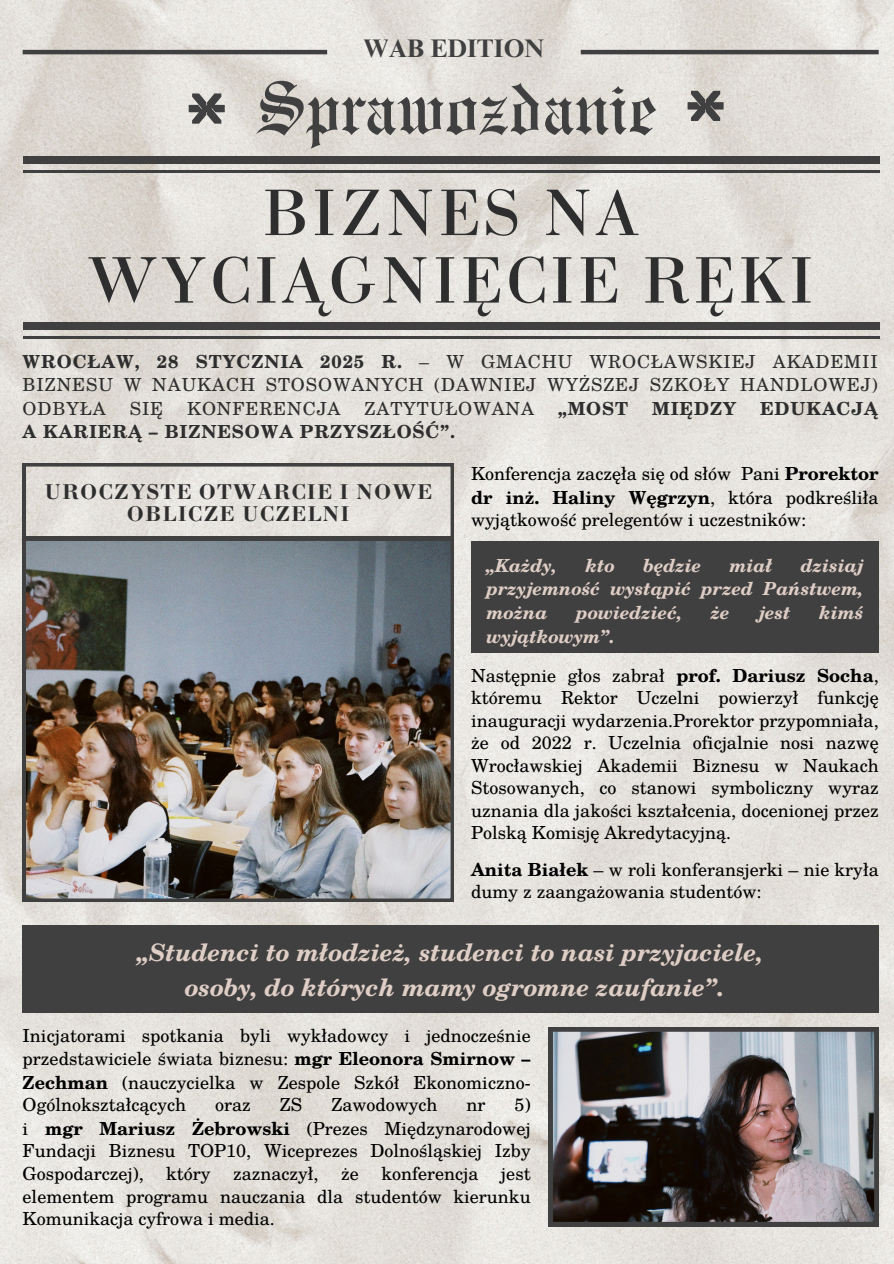
<style>
.page{position:relative;width:894px;height:1264px;background:#fff}
.page>*{position:absolute;margin:0;border:0;box-sizing:border-box;transform-origin:0 0}
.t1{font:75px "Engravers Old English BT";color:#404040}
.t2{font:69.3px/67.5px "Bodoni";letter-spacing:.05em;color:#2e2e2e;text-align:center}
.t3{font:700 25.5px "Times NRMT Pro";color:#404040}
.t4{font:italic 700 24px/34.8px "Te X Gyre Schola";color:#dfcec6;text-align:center}
.t5{font:700 22.5px/21.3px "Bodoni";letter-spacing:.05em;color:#2e2e2e;text-align:center}
.t6{font:18px/22.5px "Te X Gyre Schola";color:#000;text-align:justify}
.t7{font:18px/23.1px "Te X Gyre Schola";letter-spacing:.05em;color:#2e2e2e;text-align:justify}
.t8{font:italic 700 18px/23.7px "Te X Gyre Schola";color:#dfcec6;text-align:justify}
.t9{font:700 18px "Te X Gyre Schola";letter-spacing:.05em;color:#2e2e2e}
.s1{font-weight:700}
.s2{font-style:normal}
</style>
<div class="page">
<img style="left:0;top:0;width:893px;height:1263px">
<hr style="left:23px;top:50px;width:304px;height:4px;background:#404040">
<hr style="left:580px;top:50px;width:298px;height:4px;background:#404040">
<div style="left:23px;top:157px;width:855px;height:7px;background:#404040"></div>
<hr style="left:23px;top:171px;width:855px;height:2px;background:#404040">
<div style="left:23px;top:322px;width:855px;height:7px;background:#404040"></div>
<hr style="left:23px;top:336px;width:855px;height:2px;background:#404040">
<svg style="left:687px;top:91px;width:36px;height:30px"></svg>
<img style="left:23px;top:541px;width:431px;height:360px">
<svg style="left:23px;top:463px;width:431px;height:78px;background:#cfccc8"></svg>
<img style="left:548px;top:1027px;width:330px;height:199px">
<div style="left:471px;top:541px;width:407px;height:111px;background:#404040"></div>
<div style="left:23px;top:925px;width:855px;height:88px;background:#404040"></div>
<svg style="left:189px;top:93px;width:36px;height:31px"></svg>
<h2 class="t3" style="left:363px;top:38px;width:182px">WAB EDITION</h2>
<p class="t1" style="left:255px;top:64px;width:402px">Sprawozdanie</p>
<h3 class="t2" style="left:87px;top:181px;width:727px">BIZNES NA<br>WYCIĄGNIĘCIE RĘKI</h3>
<p class="t7" style="left:23px;top:349px;width:856px"><span class="s1">WROCŁAW, 28 STYCZNIA 2025 R.</span> – W GMACHU WROCŁAWSKIEJ AKADEMII BIZNESU W NAUKACH STOSOWANYCH (DAWNIEJ WYŻSZEJ SZKOŁY HANDLOWEJ)<br>ODBYŁA</p>
<p class="t7" style="left:130px;top:396px;width:35px">SIĘ</p>
<p class="t7" style="left:187px;top:396px;width:155px">KONFERENCJA</p>
<p class="t7" style="left:364px;top:396px;width:171px">ZATYTUŁOWANA</p>
<p class="t9" style="left:558px;top:393px;width:71px">„MOST</p>
<p class="t9" style="left:652px;top:393px;width:85px">MIĘDZY</p>
<p class="t9" style="left:759px;top:393px;width:119px">EDUKACJĄ</p>
<p class="t9" style="left:23px;top:417px;width:434px">A KARIERĄ – BIZNESOWA PRZYSZŁOŚĆ”.</p>
<h1 class="t5" style="left:45px;top:482px;width:389px">UROCZYSTE OTWARCIE I NOWE<br>OBLICZE UCZELNI</h1>
<p class="t6" style="left:471px;top:461px;width:409px;line-height:23.1px">Konferencja zaczęła się od słów Pani <span class="s1">Prorektor dr inż. Haliny Węgrzyn</span>, która podkreśliła wyjątkowość prelegentów i uczestników:</p>
<h6 class="t8" style="left:486px;top:553px;width:72px">„Każdy,</h6>
<h6 class="t8" style="left:585px;top:553px;width:31px">kto</h6>
<h6 class="t8" style="left:642px;top:553px;width:60px">będzie</h6>
<h6 class="t8" style="left:729px;top:553px;width:45px">miał</h6>
<h6 class="t8" style="left:486px;top:553px;width:378px;text-indent:314px">dzisiaj przyjemność wystąpić przed Państwem, można</h6>
<h6 class="t8" style="left:576px;top:600px;width:107px">powiedzieć,</h6>
<h6 class="t8" style="left:710px;top:600px;width:20px">że</h6>
<h6 class="t8" style="left:758px;top:600px;width:33px">jest</h6>
<h6 class="t8" style="left:818px;top:600px;width:46px">kimś</h6>
<h6 class="t8" style="left:486px;top:623px;width:129px">wyjątkowym”<span class="s2">.</span></h6>
<p class="t6" style="left:471px;top:663px;width:409px">Następnie głos zabrał <span class="s1">prof. Dariusz Socha</span>, któremu Rektor Uczelni powierzył funkcję inauguracji wydarzenia.Prorektor przypomniała, że od 2022 r. Uczelnia oficjalnie nosi nazwę Wrocławskiej Akademii Biznesu w Naukach Stosowanych, co stanowi symboliczny wyraz uznania dla jakości kształcenia, docenionej przez Polską Komisję Akredytacyjną.</p>
<h5 class="t6" style="left:471px;top:857px;width:409px"><span class="s1">Anita Białek</span> – w roli konferansjerki – nie kryła dumy z zaangażowania studentów:</h5>
<p class="t4" style="left:137px;top:934px;width:627px">„Studenci to młodzież, studenci to nasi przyjaciele, osoby, do których mamy ogromne zaufanie”<span class="s2">.</span></p>
<p class="t6" style="left:23px;top:1022px;width:509px;line-height:23.2px">Inicjatorami spotkania byli wykładowcy i jednocześnie przedstawiciele świata biznesu: <span class="s1">mgr Eleonora Smirnow – Zechman</span> (nauczycielka w Zespole Szkół Ekonomiczno-Ogólnokształcących</p>
<p class="t6" style="left:215px;top:1092px;width:37px">oraz</p>
<p class="t6" style="left:280px;top:1092px;width:24px">ZS</p>
<p class="t6" style="left:331px;top:1092px;width:108px">Zawodowych</p>
<p class="t6" style="left:466px;top:1092px;width:20px">nr</p>
<p class="t6" style="left:23px;top:1092px;width:509px;text-indent:492px">5) i <span class="s1">mgr Mariusz Żebrowski</span> (Prezes Międzynarodowej Fundacji Biznesu TOP10, Wiceprezes Dolnośląskiej Izby Gospodarczej),</p>
<p class="t6" style="left:166px;top:1161px;width:46px">który</p>
<p class="t6" style="left:233px;top:1161px;width:87px">zaznaczył,</p>
<p class="t6" style="left:341px;top:1161px;width:19px">że</p>
<p class="t6" style="left:381px;top:1161px;width:98px">konferencja</p>
<p class="t6" style="left:23px;top:1161px;width:509px;text-indent:478px">jest elementem programu nauczania dla studentów kierunku Komunikacja cyfrowa i media.</p>
</div>
